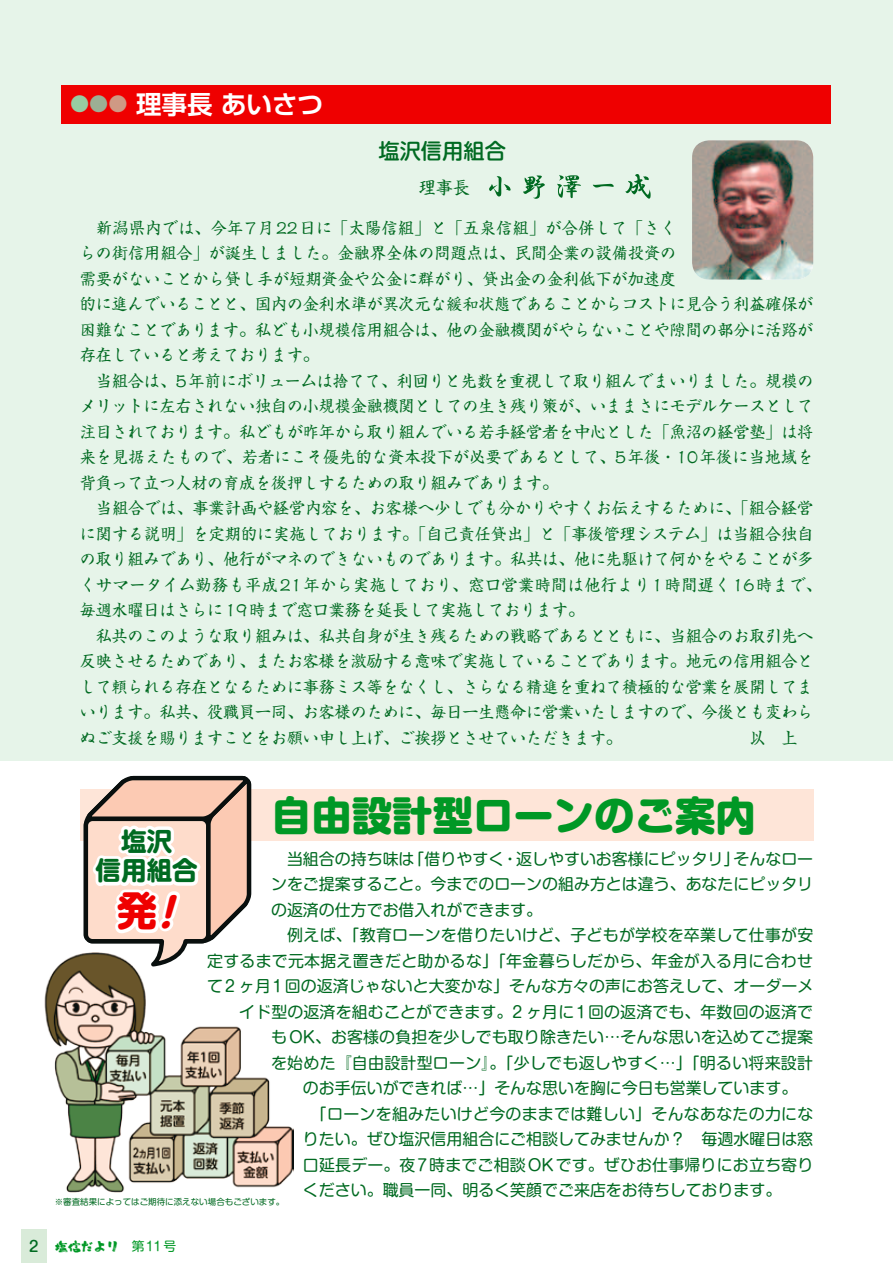
<style>
.page{position:relative;width:893px;height:1263px;background:#fff}
.page>*{position:absolute;margin:0;border:0;box-sizing:border-box;transform-origin:0 0}
.t1{font:800 40.35px "Shin M Go Pro";color:#009825}
.t2{font:700 40.35px "UD Shin M Go Pro";color:#ef0000}
.t3{font:700 25.5px "Shin Go Pr 6 De";color:#fff}
.t4{font:700 25.5px/29.7px "UD Shin M Go Pro";color:#006a21;text-align:center}
.t5{font:16.95px "Shinsei Kai Pr 5 CBSK1";color:#006a21}
.t6{font:15.9px/25.5px "Shinsei Kai Pr 5 CBSK1";color:#006a21}
.t7{font:15.9px "Shin M Go Pro";letter-spacing:.01em;color:#006a21}
.t8{font:12.75px "Kasumi";color:#009825}
.t9{font:8.55px "Shin M Go Pro";color:#006a21}
.s1{font-size:19.2px;color:#98cca2}
.s2{font-size:19.2px;color:#9caf94}
.s3{font-size:19.2px;color:#cf9984}
.s4{font-style:italic}
.s5{font-family:"Shin M Go Pro";font-weight:500;font-size:14.85px;color:#006a21}
.s6{font-family:"Shin M Go Pro"}
</style>
<div class="page">
<div style="left:0;top:0;width:893px;height:761px;background:#e6f4e9"></div>
<div style="left:80px;top:790px;width:733px;height:51px;background:#fee5d8"></div>
<svg style="left:489px;top:176px;width:22px;height:20px"></svg>
<svg style="left:523px;top:175px;width:22px;height:24px"></svg>
<svg style="left:557px;top:175px;width:24px;height:23px"></svg>
<svg style="left:593px;top:184px;width:21px;height:3px"></svg>
<svg style="left:625px;top:174px;width:26px;height:25px"></svg>
<div style="left:62px;top:85px;width:769px;height:38px;background:#ef0000"></div>
<img style="left:692px;top:140px;width:121px;height:140px">
<svg style="left:82px;top:775px;width:171px;height:177px"></svg>
<img style="left:44px;top:952px;width:250px;height:241px">
<div style="left:21px;top:1229px;width:26px;height:34px;background:#d9ebd9"></div>
<h2 class="t3" style="left:70px;top:83px;width:254px"><span class="s1">●</span><span class="s2">●</span><span class="s3">●</span> 理事長 あいさつ</h2>
<p class="t5" style="left:419px;top:174px;width:53px">理事長</p>
<p class="t6" style="left:80px;top:214px;width:743px">　新潟県内では、今年7月22日に「太陽信組」と「五泉信組」が合併して「さく<br>らの街信用組合」が誕生しました。金融界全体の問題点は、民間企業の設備投資の<br>需要がないことから貸し手が短期資金や公金に群がり、貸出金の金利低下が加速度<br>的に進んでいることと、国内の金利水準が異次元な緩和状態であることからコストに見合う利益確保が困難なことであります。私ども小規模信用組合は、他の金融機関がやらないことや隙間の部分に活路が存在していると考えております。<br>　当組合は、5年前にボリュームは捨てて、利回りと先数を重視して取り組んでまいりました。規模のメリットに左右されない独自の小規模金融機関としての生き残り策が、いままさにモデルケースとして注目されております。私どもが昨年から取り組んでいる若手経営者を中心とした「魚沼の経営塾」は将来を見据えたもので、若者にこそ優先的な資本投下が必要であるとして、5年後・10年後に当地域を背負って立つ人材の育成を後押しするための取り組みであります。<br>　当組合では、事業計画や経営内容を、お客様へ少しでも分かりやすくお伝えするために、「組合経営に関する説明」を定期的に実施しております。「自己責任貸出」と「事後管理システム」は当組合独自の取り組みであり、他行がマネのできないものであります。私共は、他に先駆けて何かをやることが多くサマータイム勤務も平成21年から実施しており、窓口営業時間は他行より1時間遅く16時まで、毎週水曜日はさらに19時まで窓口業務を延長して実施しております。<br>　私共のこのような取り組みは、私共自身が生き残るための戦略であるとともに、当組合のお取引先へ反映させるためであり、またお客様を激励する意味で実施していることであります。地元の信用組合として頼られる存在となるために事務ミス等をなくし、さらなる精進を重ねて積極的な営業を展開してまいります。私共、役職員一同、お客様のために、毎日一生懸命に営業いたしますので、今後とも変わらぬご支援を賜りますことをお願い申し上げ、ご挨拶とさせていただきます。</p>
<p class="t6" style="left:749px;top:724px;width:65px">以　上　</p>
<h1 class="t1" style="left:271px;top:782px;width:486px">自由設計型ローンのご案内</h1>
<p class="t7" style="left:271px;top:846px;width:544px">　当組合の持ち味は「借りやすく・返しやすいお客様にピッタリ」そんなロー</p>
<p class="t7" style="left:271px;top:871px;width:544px">ンをご提案すること。今までのローンの組み方とは違う、あなたにピッタリ</p>
<p class="t7" style="left:271px;top:897px;width:273px">の返済の仕方でお借入れができます。</p>
<p class="t7" style="left:271px;top:922px;width:544px">　例えば、「教育ローンを借りたいけど、子どもが学校を卒業して仕事が安</p>
<p class="t7" style="left:207px;top:948px;width:607px">定するまで元本据え置きだと助かるな」「年金暮らしだから、年金が入る月に合わせ</p>
<p class="t7" style="left:207px;top:973px;width:608px">て2 ヶ月1回の返済じゃないと大変かな」そんな方々の声にお答えして、オーダーメ</p>
<p class="t7" style="left:239px;top:999px;width:575px">イド型の返済を組むことができます。2 ヶ月に1回の返済でも、年数回の返済で</p>
<p class="t7" style="left:271px;top:1024px;width:544px">もOK、お客様の負担を少しでも取り除きたい…そんな思いを込めてご提案</p>
<p class="t7" style="left:271px;top:1050px;width:544px">を始めた『自由設計型ローン』。「少しでも返しやすく…」「明るい将来設計</p>
<p class="t7" style="left:303px;top:1075px;width:496px">のお手伝いができれば…」そんな思いを胸に今日も営業しています。</p>
<p class="t7" style="left:303px;top:1101px;width:512px">　「ローンを組みたいけど今のままでは難しい」そんなあなたの力にな</p>
<p class="t7" style="left:303px;top:1126px;width:512px">りたい。ぜひ塩沢信用組合にご相談してみませんか？　毎週水曜日は窓</p>
<p class="t7" style="left:303px;top:1152px;width:512px">口延長デー。夜7時までご相談OKです。ぜひお仕事帰りにお立ち寄り</p>
<p class="t7" style="left:303px;top:1177px;width:480px">ください。職員一同、明るく笑顔でご来店をお待ちしております。</p>
<h2 class="t4" style="left:96px;top:825px;width:104px">塩沢<br>信用組合</h2>
<h1 class="t2" style="left:117px;top:878px;width:74px">発<span class="s4">!</span></h1>
<p class="t9" style="left:55px;top:1194px;width:231px">※審査結果によってはご期待に添えない場合もございます。</p>
<p class="t8" style="left:29px;top:1239px;width:148px"><span class="s5">2</span> 塩信だより<span class="s6">　第11号</span></p>
</div>
